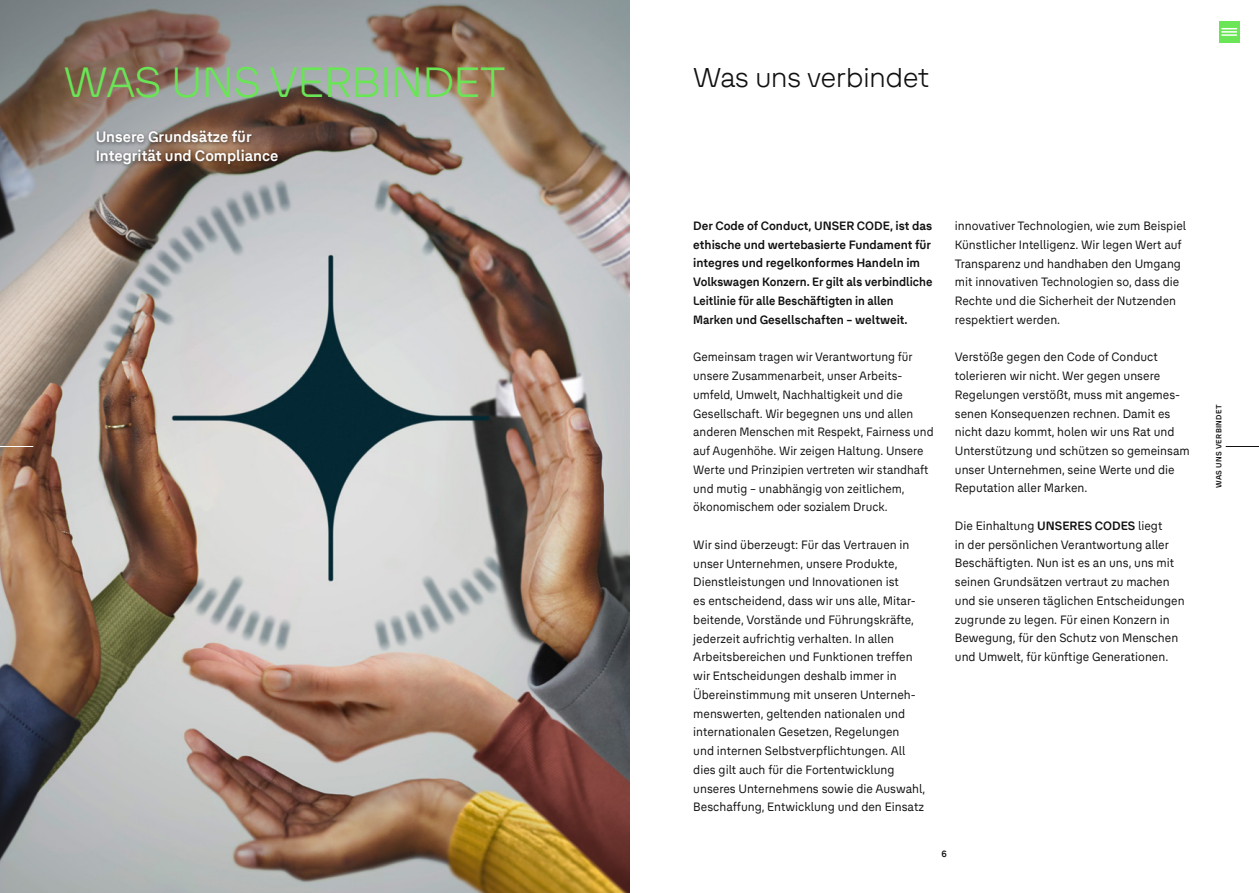
<style>
.page{position:relative;width:1259px;height:893px;background:#fff}
.page>*{position:absolute;margin:0;border:0;box-sizing:border-box;transform-origin:0 0}
.t1{font:300 42px "The Group HEAD";color:#69e555}
.t2{font:300 27px "The Group HEAD";color:#111}
.t3{font:700 15px/18.8px "The Group TEXT";color:#fff}
.t4{font:12px/18.8px "The Group TEXT";color:#111}
.t5{font:700 12px/18.8px "The Group TEXT";color:#111}
.t6{font:700 9px "The Group TEXT";color:#111}
.t7{font:700 7.5px "The Group TEXT";letter-spacing:.05em;color:#111}
.s1{font-weight:700}
</style>
<div class="page">
<hr style="left:1225px;top:446px;width:34px;height:1px;background:#111">
<img style="left:0;top:0;width:629px;height:893px">
<div style="left:93px;top:128px;width:190px;height:41px;background:#000;opacity:.3"></div>
<hr style="left:0;top:446px;width:33px;height:1px;background:#fff">
<div style="left:1218px;top:21px;width:21px;height:22px;background:#69e555"></div>
<svg style="left:1222px;top:28px;width:14px;height:8px"></svg>
<h1 class="t1" style="left:64px;top:54px;width:443px">WAS UNS VERBINDET</h1>
<p class="t3" style="left:96px;top:127px;width:184px">Unsere Grundsätze für<br>Integrität und Compliance</p>
<h2 class="t2" style="left:693px;top:59px;width:237px">Was uns verbindet</h2>
<p class="t5" style="left:693px;top:215px;width:241px">Der Code of Conduct, UNSER CODE, ist das ethische und wertebasierte Fundament für integres und regelkonformes Handeln im Volkswagen Konzern. Er gilt als verbindliche Leitlinie für alle Beschäftigten in allen Marken und Gesellschaften – weltweit.</p>
<p class="t4" style="left:693px;top:347px;width:242px">Gemeinsam tragen wir Verantwortung für unsere Zusammenarbeit, unser Arbeits&shy;umfeld, Umwelt, Nachhaltigkeit und die Gesellschaft. Wir begegnen uns und allen anderen Menschen mit Respekt, Fairness und auf Augenhöhe. Wir zeigen Haltung. Unsere Werte und Prinzipien vertreten wir standhaft und mutig – unabhängig von zeitlichem, ökonomischem oder sozialem Druck.</p>
<p class="t4" style="left:693px;top:534px;width:233px">Wir sind überzeugt: Für das Vertrauen in unser Unternehmen, unsere Produkte, Dienstleistungen und Innovationen ist<br>es entscheidend, dass wir uns alle, Mitar&shy;beitende, Vorstände und Führungskräfte, jederzeit aufrichtig verhalten. In allen Arbeitsbereichen und Funktionen treffen wir Entscheidungen deshalb immer in Übereinstimmung mit unseren Unterneh&shy;menswerten, geltenden nationalen und internationalen Gesetzen, Regelungen<br>und internen Selbstverpflichtungen. All dies gilt auch für die Fortentwicklung unseres Unternehmens sowie die Auswahl, Beschaffung, Entwicklung und den Einsatz</p>
<p class="t4" style="left:955px;top:216px;width:233px">innovativer Technologien, wie zum Beispiel Künstlicher Intelligenz. Wir legen Wert auf Transparenz und handhaben den Umgang mit innovativen Technologien so, dass die Rechte und die Sicherheit der Nutzenden respektiert werden.</p>
<p class="t4" style="left:955px;top:347px;width:236px">Verstöße gegen den Code of Conduct tolerieren wir nicht. Wer gegen unsere Regelungen verstößt, muss mit angemes&shy;senen Konsequenzen rechnen. Damit es nicht dazu kommt, holen wir uns Rat und Unterstützung und schützen so gemeinsam unser Unternehmen, seine Werte und die Reputation aller Marken.</p>
<p class="t4" style="left:955px;top:515px;width:231px">Die Einhaltung <span class="s1">UNSERES CODES</span> liegt<br>in der persönlichen Verantwortung aller Beschäftigten. Nun ist es an uns, uns mit seinen Grundsätzen vertraut zu machen und sie unseren täglichen Entscheidungen zugrunde zu legen. Für einen Konzern in Bewegung, für den Schutz von Menschen und Umwelt, für künftige Generationen.</p>
<p class="t6" style="left:941px;top:847px;width:7px">6</p>
<p class="t7" style="left:1213px;top:488px;width:85px;rotate:-90deg">WAS UNS VERBINDET</p>
</div>
